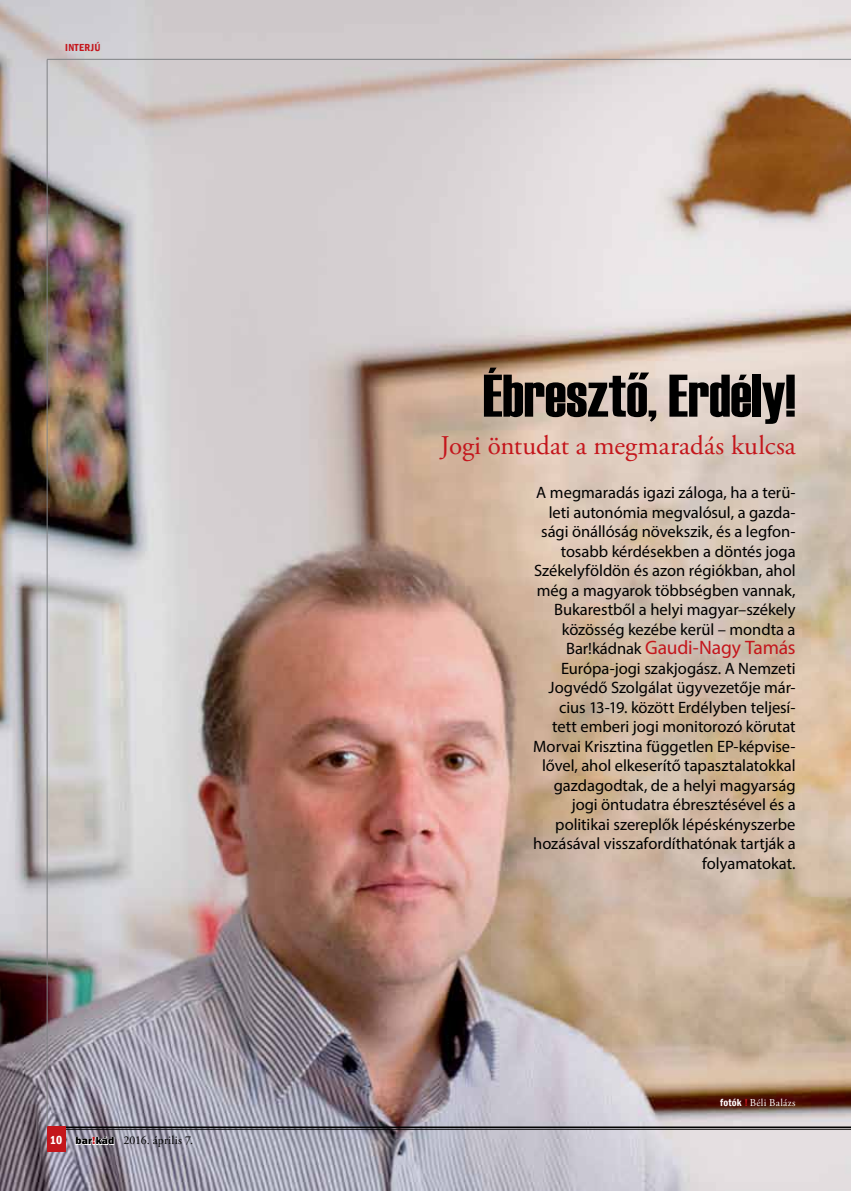
<style>
.page{position:relative;width:851px;height:1191px;background:#fff}
.page>*{position:absolute;margin:0;border:0;box-sizing:border-box;transform-origin:0 0}
.t1{font:60px "Haettenschweiler";color:#000}
.t2{font:27px "Adobe Garamond Pro";color:#c4161c}
.t3{font:19.5px "Myriad Pro";letter-spacing:-.01em;color:#c4161c}
.t4{font:16.5px/19.5px "Myriad Pro";letter-spacing:-.005em;color:#000;text-align:right}
.t5{font:12px "Adobe Garamond Pro";letter-spacing:.015em;color:#000}
.t6{font:10.5px "Adobe Garamond Pro";letter-spacing:.025em;color:#fff}
.t7{font:600 condensed 10.5px "Franklin Gothic";letter-spacing:.035em;color:#c4161c}
.s1{font-family:"Franklin Gothic";font-weight:600;font-stretch:condensed;color:#fff}
.s2{font-family:"Franklin Gothic";font-weight:800;font-size:10.5px}
.s3{font-family:"Franklin Gothic";font-weight:800;font-size:10.5px;color:#c4161c}
.s4{font-size:16.5px;color:#000}
.s5{font-family:"Franklin Gothic";font-weight:600;font-stretch:condensed}
.s6{font-family:"Franklin Gothic";font-weight:600;font-stretch:condensed;color:#c4161c}
</style>
<div class="page">
<img style="left:0;top:0;width:850px;height:1191px">
<hr style="left:47px;top:1126px;width:803px;height:2px;background:#000">
<hr style="left:47px;top:1129px;width:803px;height:1px;background:#000">
<div style="left:47px;top:1126px;width:18px;height:26px;background:#c4161c"></div>
<svg style="left:75px;top:1135px;width:40px;height:12px"></svg>
<hr style="left:47px;top:60px;width:1px;height:1066px;background:#808285">
<hr style="left:47px;top:59px;width:803px;height:1px;background:#808285">
<p class="t7" style="left:65px;top:40px;width:37px">INTERJÚ</p>
<p class="t5" style="left:50px;top:1133px;width:144px"><span class="s1">10</span> <span class="s2">bar</span><span class="s3">!</span><span class="s2">kád</span> 2016. április 7.</p>
<h1 class="t1" style="left:483px;top:355px;width:314px">Ébresztő, Erdély!</h1>
<h2 class="t2" style="left:440px;top:430px;width:356px">Jogi öntudat a megmaradás kulcsa</h2>
<p class="t4" style="left:534px;top:483px;width:263px">A megmaradás igazi záloga, ha a terü&shy;leti autonómia megvalósul, a gazda&shy;sági önállóság növekszik, és a legfon&shy;tosabb kérdésekben a döntés joga Székelyföldön és azon régiókban, ahol még a magyarok többségben vannak, Bukarestből a helyi magyar–székely közösség kezébe kerül – mondta a</p>
<p class="t3" style="left:566px;top:636px;width:231px"><span class="s4">Bar!kádnak</span> Gaudi-Nagy Tamás</p>
<p class="t4" style="left:533px;top:658px;width:264px">Európa-jogi szakjogász. A Nemzeti Jogvédő Szolgálat ügyvezetője már&shy;cius 13-19. között Erdélyben teljesí&shy;tett emberi jogi monitorozó körutat Morvai Krisztina független EP-képvise&shy;lővel, ahol elkeserítő tapasztalatokkal gazdagodtak, de a helyi magyarság jogi öntudatra ébresztésével és a politikai szereplők lépéskényszerbe hozásával visszafordíthatónak tartják a folyamatokat.</p>
<p class="t6" style="left:720px;top:1096px;width:77px"><span class="s5">fotók</span> <span class="s6">!</span> Béli Balázs</p>
</div>
